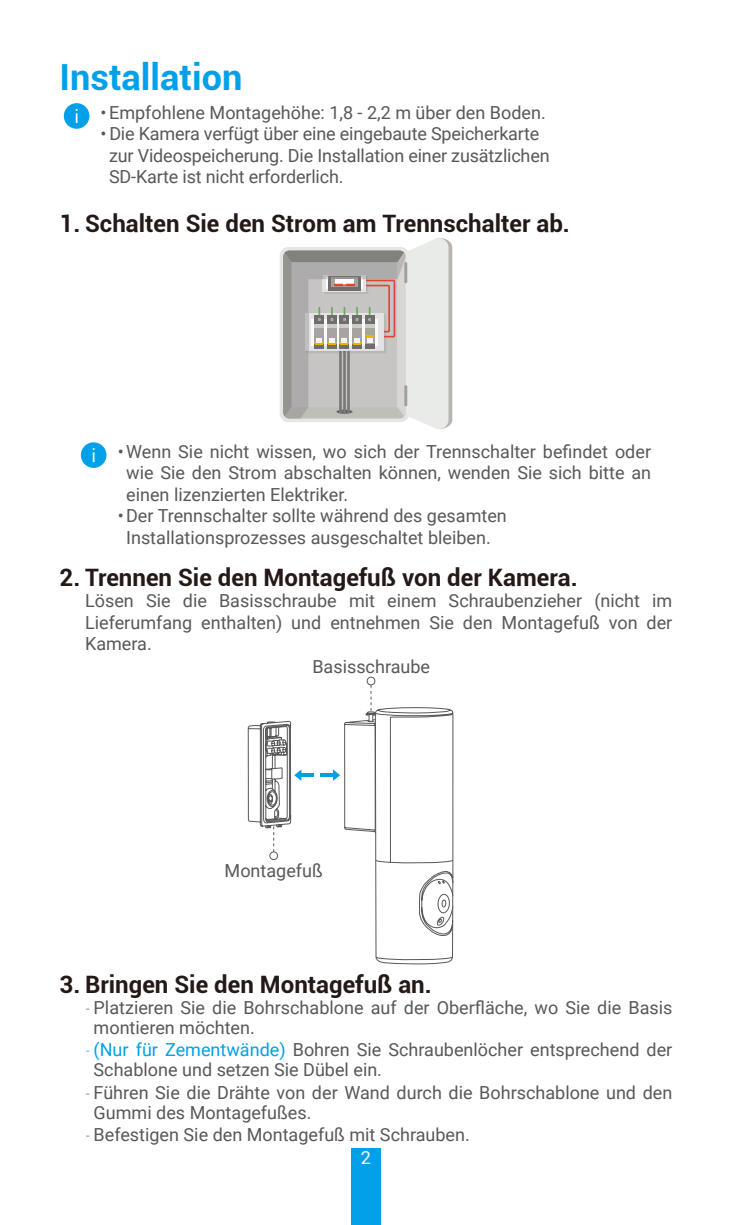
<style>
.page{position:relative;width:732px;height:1225px;background:#fff}
.page>*{position:absolute;margin:0;border:0;box-sizing:border-box;transform-origin:0 0}
.t1{font:700 36px "Roboto";color:#00a1e9}
.t2{font:700 24px "Roboto";color:#231916}
.t3{font:18px/21.6px "Roboto";color:#595857}
.t4{font:18px "Roboto";color:#fff}
.s1{font-family:"DIN Cond";font-weight:300}
.s2{font-family:"DIN Cond";font-weight:300;color:#00a1e9}
.s3{color:#00a1e9}
</style>
<div class="page">
<div style="left:64px;top:103px;width:25px;height:26px;background:#00a1e9;border-radius:50%"></div>
<svg style="left:76px;top:109px;width:1px;height:14px"></svg>
<div style="left:279px;top:247px;width:130px;height:175px;background:#e6e6e3;border-radius:9px"></div>
<svg style="left:283px;top:238px;width:169px;height:191px"></svg>
<div style="left:81px;top:442px;width:25px;height:26px;background:#00a1e9;border-radius:50%"></div>
<svg style="left:93px;top:448px;width:1px;height:14px"></svg>
<div style="left:366px;top:677px;width:9px;height:8px;border:1px solid #595857;border-radius:50%"></div>
<svg style="left:247px;top:685px;width:207px;height:540px"></svg>
<h1 class="t1" style="left:60px;top:52px;width:184px">Installation</h1>
<p class="t3" style="left:101px;top:101px;width:446px">•Empfohlene Montagehöhe: 1,8 - 2,2 m über den Boden.</p>
<p class="t3" style="left:109px;top:122px;width:442px;text-indent:-8px">•Die Kamera verfügt über eine eingebaute Speicherkarte zur Videospeicherung. Die Installation einer zusätzlichen<br>SD-Karte ist nicht erforderlich.</p>
<h2 class="t2" style="left:60px;top:207px;width:511px">1. Schalten Sie den Strom am Trennschalter ab.</h2>
<p class="t3" style="left:126px;top:440px;width:526px;text-align:justify;text-indent:-8px">•Wenn Sie nicht wissen, wo sich der Trennschalter befindet oder wie Sie den Strom abschalten können, wenden Sie sich bitte an einen lizenzierten Elektriker.</p>
<p class="t3" style="left:118px;top:504px;width:390px;text-align:center">•Der Trennschalter sollte während des gesamten<br>Installationsprozesses ausgeschaltet bleiben.</p>
<h2 class="t2" style="left:60px;top:560px;width:519px">2. Trennen Sie den Montagefuß von der Kamera.</h2>
<p class="t3" style="left:85px;top:589px;width:588px">Lösen Sie die Basisschraube mit einem Schraubenzieher (nicht im</p>
<p class="t3" style="left:85px;top:611px;width:588px">Lieferumfang enthalten) und entnehmen Sie den Montagefuß von der</p>
<p class="t3" style="left:85px;top:632px;width:68px">Kamera.</p>
<p class="t3" style="left:312px;top:655px;width:119px">Basisschraube</p>
<p class="t3" style="left:224px;top:859px;width:100px">Montagefuß</p>
<h2 class="t2" style="left:60px;top:967px;width:373px">3. Bringen Sie den Montagefuß an.</h2>
<p class="t3" style="left:94px;top:996px;width:580px;line-height:20.4px;text-indent:-9px"><span class="s1">-</span> Platzieren Sie die Bohrschablone auf der Oberfläche, wo Sie die Basis montieren möchten.</p>
<p class="t3" style="left:94px;top:1038px;width:580px;line-height:20.4px;text-indent:-9px"><span class="s2">-</span> <span class="s3">(Nur für Zementwände)</span> Bohren Sie Schraubenlöcher entsprechend der<br>Schablone und setzen Sie Dübel ein.</p>
<p class="t3" style="left:94px;top:1081px;width:580px;line-height:20.4px;text-indent:-9px"><span class="s1">-</span> Führen Sie die Drähte von der Wand durch die Bohrschablone und den<br>Gummi des Montagefußes.</p>
<p class="t3" style="left:85px;top:1123px;width:386px"><span class="s1">-</span> Befestigen Sie den Montagefuß mit Schrauben.</p>
<p class="t4" style="left:361px;top:1144px;width:12px">2</p>
</div>
